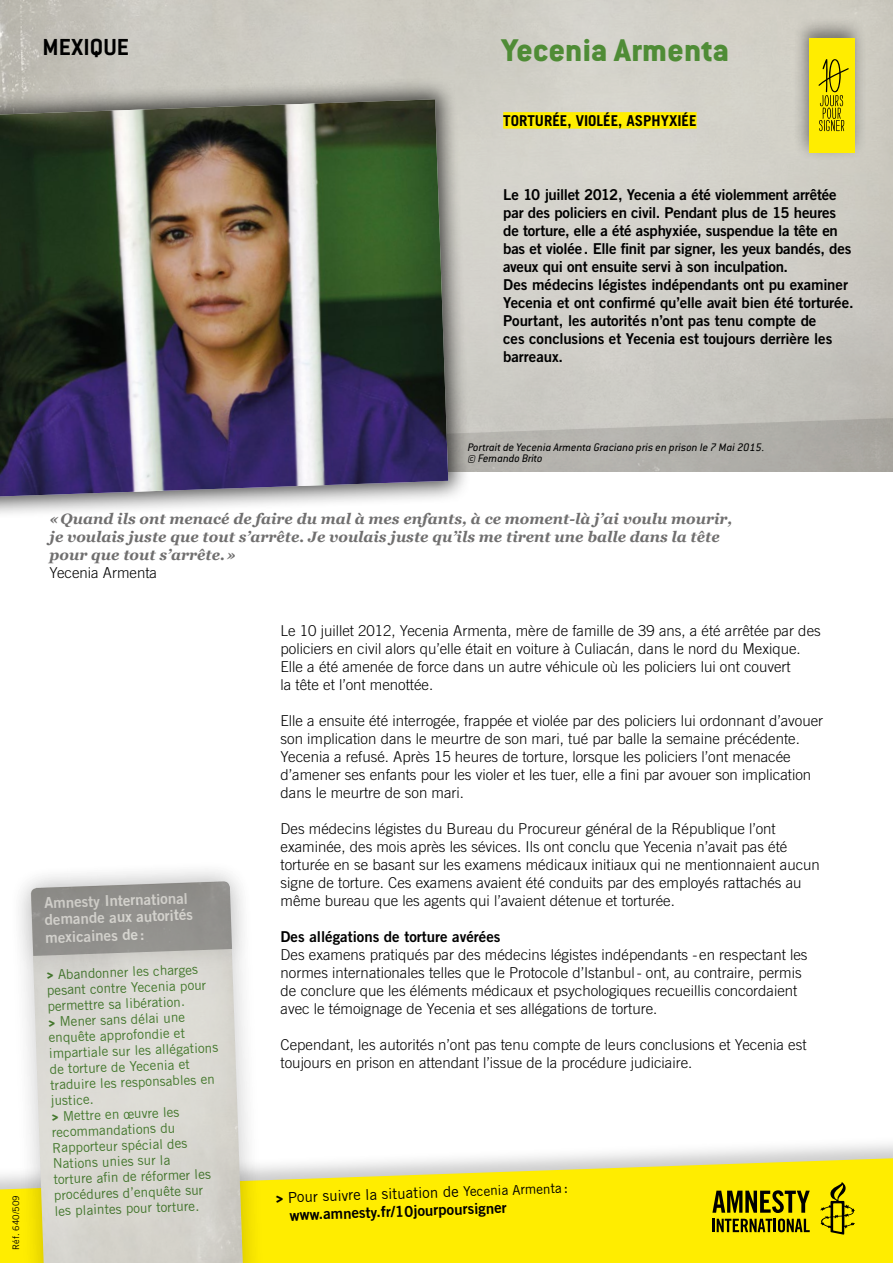
<style>
.page{position:relative;width:893px;height:1263px;background:#fff}
.page>*{position:absolute;margin:0;border:0;box-sizing:border-box;transform-origin:0 0}
.t1{font:800 34.5px "Conduit ITC Std";letter-spacing:.01em;color:#4f8c36}
.t2{font:700 25.5px "Conduit ITC Std";color:#000}
.t3{font:300 15px/18px "Trade Gothic LT";color:#000}
.t4{font:15px/18px "Trade Gothic LT Bold Two";letter-spacing:-.01em;color:#000}
.t5{font:italic 700 15px/18px "Georgia";color:#706f6f}
.t6{font:15px/16.5px "Trade Gothic LT Bold Two";color:#fff}
.t7{font:15px "Trade Gothic LT";color:#000}
.t8{font:700 15px "Trade Gothic LT";color:#000}
.t9{font:13.5px/15.8px "Trade Gothic LT";color:#4f8c36}
.t10{font:italic 12px/11.2px "Conduit ITC Std";letter-spacing:.01em;color:#000}
.t11{font:9px "Trade Gothic LT";color:#000}
.s1{font-family:"Conduit ITC Std";font-weight:900}
.s2{font-size:13.5px}
</style>
<div class="page">
<div style="left:0;top:1135px;width:893px;height:128px;background:#000;opacity:.21"></div>
<svg style="left:0;top:1158px;width:893px;height:105px;background:#fbeb1b"></svg>
<svg style="left:820px;top:1182px;width:35px;height:52px;background:#c3b500"></svg>
<svg style="left:712px;top:1190px;width:98px;height:42px;background:#8e8400"></svg>
<div style="left:0;top:77px;width:470px;height:443px;background:#000;opacity:.69"></div>
<img style="left:0;top:99px;width:448px;height:397px">
<div style="left:503px;top:112px;width:194px;height:17px;background:#ffed00"></div>
<div style="left:8px;top:858px;width:258px;height:405px;background:#000;opacity:.16"></div>
<img style="left:31px;top:979px;width:212px;height:284px">
<div style="left:8px;top:858px;width:247px;height:121px;background:#000;opacity:.11"></div>
<svg style="left:31px;top:881px;width:201px;height:75px;background:#979693"></svg>
<div style="left:793px;top:17px;width:75px;height:144px;background:#000;opacity:.46"></div>
<div style="left:809px;top:38px;width:45px;height:115px;background:#ffed00"></div>
<svg style="left:818px;top:59px;width:31px;height:72px"></svg>
<h2 class="t2" style="left:43px;top:32px;width:88px">MEXIQUE</h2>
<h1 class="t1" style="left:502px;top:29px;width:229px">Yecenia Armenta</h1>
<p class="t8" style="left:503px;top:112px;width:195px">TORTURÉE, VIOLÉE, ASPHYXIÉE</p>
<p class="t4" style="left:503px;top:186px;width:352px">Le 10 juillet 2012, Yecenia a été violemment arrêtée par des policiers en civil. Pendant plus de 15 heures de torture, elle a été asphyxiée, suspendue la tête en bas et violée. Elle finit par signer, les yeux bandés, des aveux qui ont ensuite servi à son inculpation.<br>Des médecins légistes indépendants ont pu examiner Yecenia et ont confirmé qu’elle avait bien été torturée.<br>Pourtant, les autorités n’ont pas tenu compte de<br>ces conclusions et Yecenia est toujours derrière les barreaux.</p>
<p class="t11" style="left:11px;top:1250px;width:56px;rotate:-90deg">Réf. 640/509</p>
<p class="t10" style="left:468px;top:441px;width:298px">Portrait de Yecenia Armenta Graciano pris en prison le 7 Mai 2015. © Fernando Brito</p>
<p class="t5" style="left:50px;top:509px;width:684px">«Quand ils ont menacé de faire du mal à mes enfants, à ce moment-là j’ai voulu mourir, je voulais juste que tout s’arrête. Je voulais juste qu’ils me tirent une balle dans la tête pour que tout s’arrête.»</p>
<p class="t3" style="left:50px;top:564px;width:109px">Yecenia Armenta</p>
<p class="t6" style="left:44px;top:895px;width:150px;rotate:-2deg">Amnesty International demande aux autorités</p>
<p class="t6" style="left:45px;top:929px;width:101px;rotate:-2deg">mexicaines de:</p>
<p class="t9" style="left:46px;top:966px;width:171px;rotate:-2deg"><span class="s1">&gt;</span> Abandonner les charges pesant contre Yecenia pour permettre sa libération.<br><span class="s1">&gt;</span> Mener sans délai une enquête approfondie et impartiale sur les allégations de torture de Yecenia et traduire les responsables en justice.<br><span class="s1">&gt;</span> Mettre en œuvre les recommandations du<br>Rapporteur spécial des<br>Nations unies sur la<br>torture afi n de réformer les procédures d’enquête sur les plaintes pour torture.</p>
<p class="t3" style="left:281px;top:621px;width:542px">Le 10 juillet 2012, Yecenia Armenta, mère de famille de 39 ans, a été arrêtée par des policiers en civil alors qu’elle était en voiture à Culiacán, dans le nord du Mexique.<br>Elle a été amenée de force dans un autre véhicule où les policiers lui ont couvert<br>la tête et l’ont menottée.</p>
<p class="t3" style="left:281px;top:711px;width:544px">Elle a ensuite été interrogée, frappée et violée par des policiers lui ordonnant d’avouer son implication dans le meurtre de son mari, tué par balle la semaine précédente.<br>Yecenia a refusé. Après 15 heures de torture, lorsque les policiers l’ont menacée d’amener ses enfants pour les violer et les tuer, elle a fini par avouer son implication dans le meurtre de son mari.</p>
<p class="t3" style="left:281px;top:819px;width:541px">Des médecins légistes du Bureau du Procureur général de la République l’ont examinée, des mois après les sévices. Ils ont conclu que Yecenia n’avait pas été torturée en se basant sur les examens médicaux initiaux qui ne mentionnaient aucun signe de torture. Ces examens avaient été conduits par des employés rattachés au même bureau que les agents qui l’avaient détenue et torturée.</p>
<p class="t4" style="left:281px;top:927px;width:221px">Des allégations de torture avérées</p>
<p class="t3" style="left:281px;top:945px;width:528px">Des examens pratiqués par des médecins légistes indépendants -en respectant les normes internationales telles que le Protocole d’Istanbul- ont, au contraire, permis de conclure que les éléments médicaux et psychologiques recueillis concordaient avec le témoignage de Yecenia et ses allégations de torture.</p>
<p class="t3" style="left:281px;top:1035px;width:527px">Cependant, les autorités n’ont pas tenu compte de leurs conclusions et Yecenia est toujours en prison en attendant l’issue de la procédure judiciaire.</p>
<p class="t7" style="left:275px;top:1188px;width:295px;rotate:-2deg"><span class="s1">&gt;</span> Pour suivre la situation de <span class="s2">Yecenia Armenta</span> :</p>
<p class="t4" style="left:289px;top:1206px;width:219px;rotate:-2deg">www.amnesty.fr/10jourpoursigner</p>
</div>
